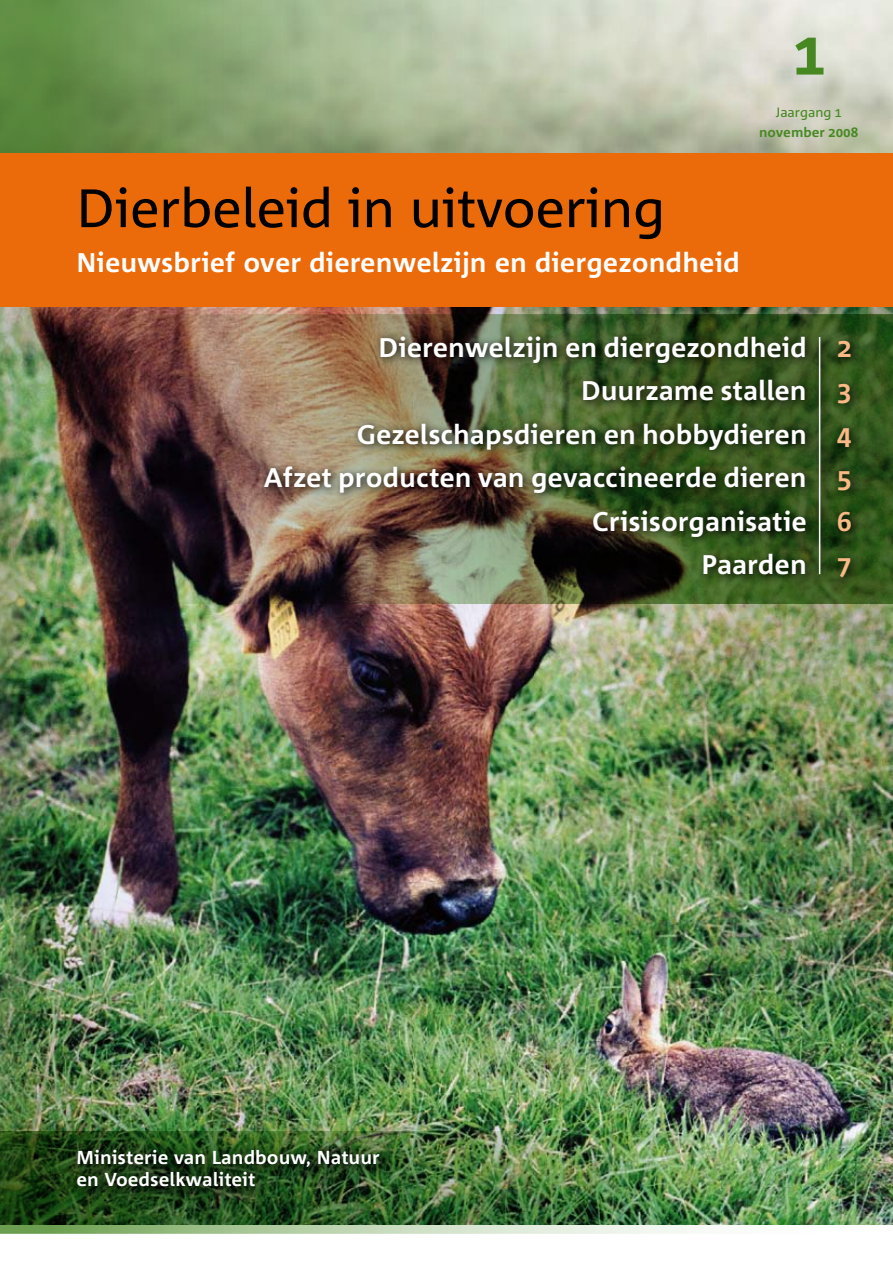
<style>
.page{position:relative;width:893px;height:1263px;background:#fff}
.page>*{position:absolute;margin:0;border:0;box-sizing:border-box;transform-origin:0 0}
.t1{font:63px "Agrofont Vet";color:#478823}
.t2{font:54px "Agrofont Normaal";color:#000}
.t3{font:27px/43.5px "Agrofont Vet";letter-spacing:-.005em;color:#fff;text-align:right}
.t4{font:27px/43.5px "Agrofont Vet";color:#f8b985;text-align:justify}
.t5{font:18.75px/22.5px "Agrofont Vet";color:#fff}
.t6{font:13.5px "Agrofont Vet";color:#478823}
.t7{font:13.5px "Agrofont Normaal";color:#478823}
</style>
<div class="page">
<img style="left:0;top:306px;width:893px;height:825px">
<img style="left:0;top:1131px;width:893px;height:102px">
<svg style="left:0;top:0;width:893px;height:153px;background:#a7b794"></svg>
<div style="left:0;top:153px;width:893px;height:153px;background:#eb6a0a"></div>
<div style="left:64px;top:1137px;width:328px;height:64px;background:#000;opacity:.75"></div>
<img style="left:0;top:315px;width:893px;height:289px">
<div style="left:256px;top:328px;width:604px;height:258px;background:#000;opacity:.75"></div>
<hr style="left:819px;top:337px;width:1px;height:237px;background:#fff">
<h2 class="t2" style="left:77px;top:179px;width:590px">Dierbeleid in uitvoering</h2>
<p class="t3" style="left:77px;top:242px;width:665px">Nieuwsbrief over dierenwelzijn en diergezondheid</p>
<h1 class="t1" style="left:791px;top:18px;width:37px">1</h1>
<p class="t7" style="left:776px;top:105px;width:67px">Jaargang 1</p>
<p class="t6" style="left:759px;top:124px;width:101px">november 2008</p>
<p class="t3" style="left:264px;top:327px;width:545px">Dierenwelzijn en diergezondheid<br>Duurzame stallen<br>Gezelschapsdieren en hobbydieren<br>Afzet producten van gevaccineerde dieren<br>Crisisorganisatie<br>Paarden</p>
<p class="t4" style="left:837px;top:327px;width:17px">2<br>3<br>4<br>5<br>6<br>7</p>
<p class="t5" style="left:77px;top:1147px;width:305px">Ministerie van Landbouw, Natuur en Voedselkwaliteit</p>
</div>
